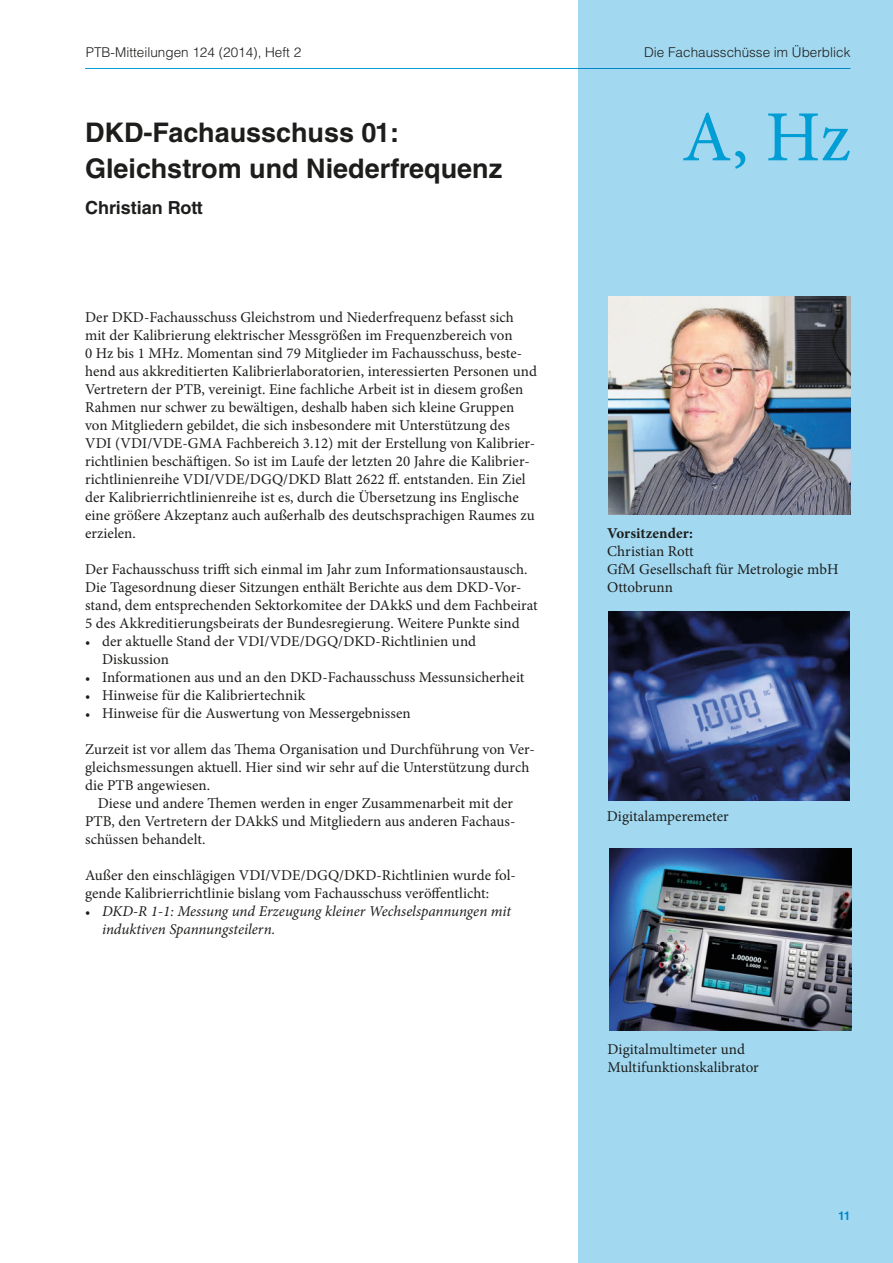
<style>
.page{position:relative;width:893px;height:1263px;background:#fff}
.page>*{position:absolute;margin:0;border:0;box-sizing:border-box;transform-origin:0 0}
.t1{font:72px "Minion Pro";color:#009ed4}
.t2{font:700 27px/36px "Helvetica LT Std";color:#1d1d1b}
.t3{font:700 18px "Helvetica LT Std";color:#1d1d1b}
.t4{font:15px/18px "Minion Pro";letter-spacing:.005em;color:#1d1d1b}
.t5{font:italic 15px/18px "Minion Pro";letter-spacing:-.005em;color:#1d1d1b}
.t6{font:700 15px "Minion Pro";color:#1d1d1b}
.t7{font:300 13.5px "Helvetica LT Std";color:#1d1d1b}
.t8{font:700 12px "Helvetica LT Std";color:#009ed4}
.s1{font-size:13.5px}
.s2{font-style:normal;font-size:13.5px}
</style>
<div class="page">
<hr style="left:85px;top:68px;width:765px;height:1px;background:#009ed4">
<div style="left:578px;top:0;width:315px;height:1263px;background:#a2d9f1"></div>
<img style="left:609px;top:296px;width:241px;height:219px">
<img style="left:609px;top:612px;width:241px;height:189px">
<img style="left:609px;top:849px;width:242px;height:181px">
<p class="t7" style="left:86px;top:43px;width:217px">PTB-Mitteilungen 124 (2014), Heft 2</p>
<p class="t7" style="left:644px;top:43px;width:208px">Die Fachausschüsse im Überblick</p>
<h2 class="t2" style="left:85px;top:114px;width:419px">DKD-Fachausschuss 01:<br>Gleichstrom und Niederfrequenz</h2>
<p class="t3" style="left:85px;top:197px;width:119px">Christian Rott</p>
<p class="t4" style="left:85px;top:309px;width:453px">Der DKD-Fachausschuss Gleichstrom und Niederfrequenz befasst sich mit der Kalibrierung elektrischer Messgrößen im Frequenzbereich von<br>0 Hz bis 1 MHz. Momentan sind 79 Mitglieder im Fachausschuss, beste&shy;hend aus akkreditierten Kalibrierlaboratorien, interessierten Personen und Vertretern der PTB, vereinigt. Eine fachliche Arbeit ist in diesem großen Rahmen nur schwer zu bewältigen, deshalb haben sich kleine Gruppen von Mitgliedern gebildet, die sich insbesondere mit Unterstützung des VDI (VDI/VDE-GMA Fachbereich 3.12) mit der Erstellung von Kalibrier&shy;richtlinien beschäftigen. So ist im Laufe der letzten 20 Jahre die Kalibrier&shy;richtlinienreihe VDI/VDE/DGQ/DKD Blatt 2622 ff. entstanden. Ein Ziel der Kalibrierrichtlinienreihe ist es, durch die Übersetzung ins Englische eine größere Akzeptanz auch außerhalb des deutschsprachigen Raumes zu erzielen.</p>
<p class="t4" style="left:85px;top:561px;width:454px">Der Fachausschuss trifft sich einmal im Jahr zum Informationsaustausch.<br>Die Tagesordnung dieser Sitzungen enthält Berichte aus dem DKD-Vor&shy;stand, dem entsprechenden Sektorkomitee der DAkkS und dem Fachbeirat 5 des Akkreditierungsbeirats der Bundesregierung. Weitere Punkte sind</p>
<p class="t4" style="left:102px;top:633px;width:376px;text-indent:-17px"><span class="s1">•</span> der aktuelle Stand der VDI/VDE/DGQ/DKD-Richtlinien und<br>Diskussion</p>
<p class="t4" style="left:85px;top:669px;width:441px"><span class="s1">•</span> Informationen aus und an den DKD-Fachausschuss Messunsicherheit</p>
<p class="t4" style="left:85px;top:687px;width:222px"><span class="s1">•</span> Hinweise für die Kalibriertechnik</p>
<p class="t4" style="left:85px;top:705px;width:327px"><span class="s1">•</span> Hinweise für die Auswertung von Messergebnissen</p>
<p class="t4" style="left:85px;top:741px;width:451px">Zurzeit ist vor allem das Thema Organisation und Durchführung von Ver&shy;gleichsmessungen aktuell. Hier sind wir sehr auf die Unterstützung durch die PTB angewiesen.</p>
<p class="t4" style="left:85px;top:795px;width:432px;text-indent:13px">Diese und andere Themen werden in enger Zusammenarbeit mit der<br>PTB, den Vertretern der DAkkS und Mitgliedern aus anderen Fachaus&shy;schüssen behandelt.</p>
<p class="t4" style="left:85px;top:867px;width:432px">Außer den einschlägigen VDI/VDE/DGQ/DKD-Richtlinien wurde fol&shy;gende Kalibrierrichtlinie bislang vom Fachausschuss veröffentlicht:</p>
<p class="t5" style="left:102px;top:902px;width:411px;text-indent:-17px"><span class="s2">•</span> DKD-R 1-1: Messung und Erzeugung kleiner Wechselspannungen mit induktiven Spannungsteilern.</p>
<h1 class="t1" style="left:682px;top:89px;width:170px">A, Hz</h1>
<p class="t6" style="left:607px;top:523px;width:87px">Vorsitzender:</p>
<p class="t4" style="left:607px;top:543px;width:233px">Christian Rott<br>GfM Gesellschaft für Metrologie mbH<br>Ottobrunn</p>
<p class="t4" style="left:607px;top:807px;width:124px">Digitalamperemeter</p>
<p class="t4" style="left:607px;top:1040px;width:153px">Digitalmultimeter und<br>Multifunktionskalibrator</p>
<p class="t8" style="left:838px;top:1208px;width:14px">11</p>
</div>
